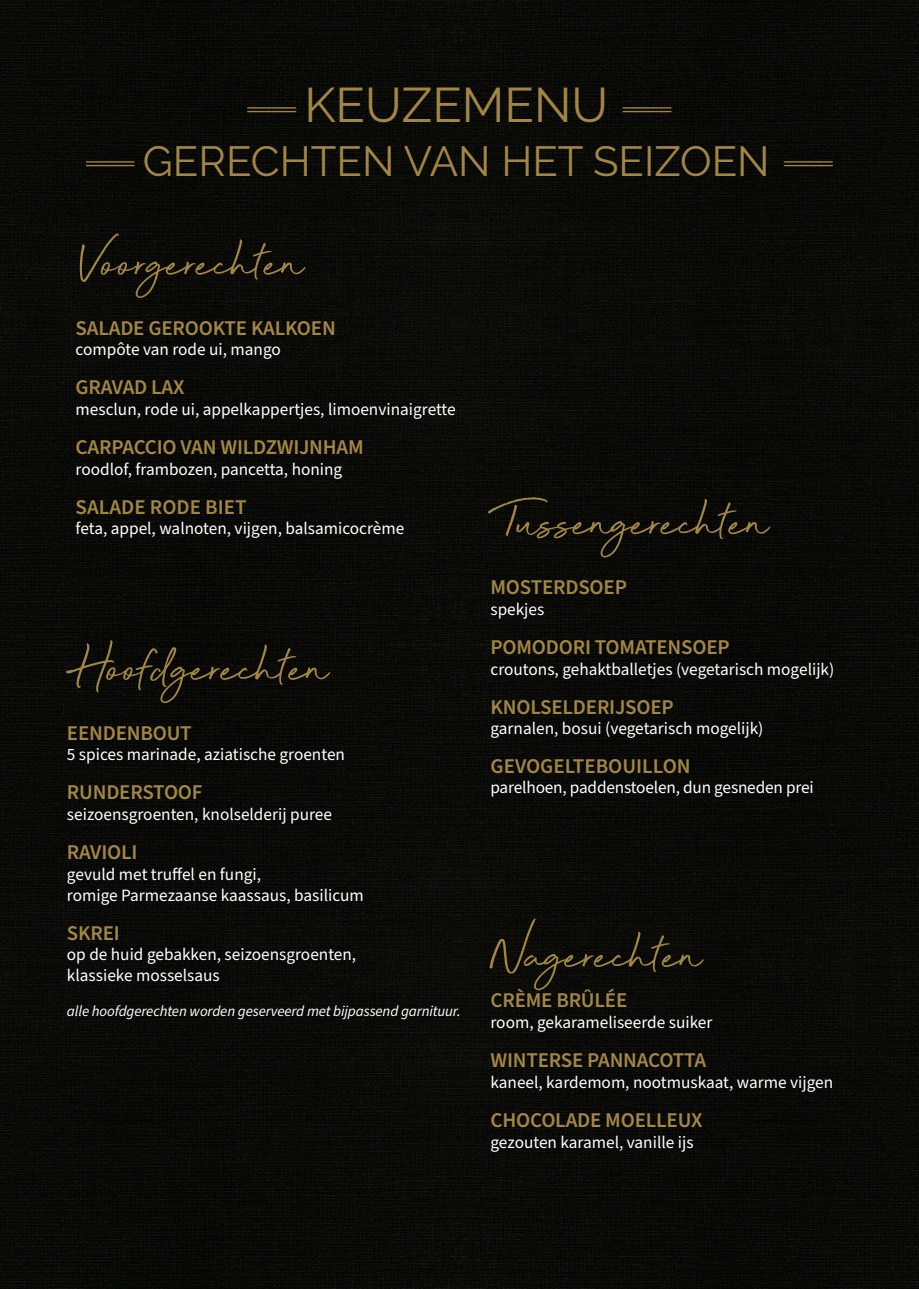
<style>
.page{position:relative;width:919px;height:1289px;background:#fff}
.page>*{position:absolute;margin:0;border:0;box-sizing:border-box;transform-origin:0 0}
.t1{font:61.65px "Beyond Infinity";color:#a28644}
.t2{font:48.45px "Raleway";color:#a28644}
.t3{font:42px "Raleway";color:#a28644}
.t4{font:600 21px "Source Sans Pro";letter-spacing:-.01em;color:#a28644}
.t5{font:17.25px "Source Sans Pro";color:#fff}
.t6{font:italic 15px "Source Sans Pro";letter-spacing:-.01em;color:#fff}
.s1{font-weight:200;font-size:44.4px}
.s2{font-size:55.5px}
</style>
<div class="page">
<div style="left:0;top:0;width:893px;height:1288px;background:#090a07"></div>
<div style="left:893px;top:0;width:25px;height:1288px;background:#0a0a07"></div>
<p class="t2" style="left:244px;top:77px;width:431px"><span class="s1">====</span>KEUZEMENU <span class="s1">====</span></p>
<p class="t3" style="left:83px;top:137px;width:754px"><span class="s1">====</span>GERECHTEN VAN HET SEIZOEN <span class="s1">====</span></p>
<p class="t1" style="left:76px;top:231px;width:229px">Voor<span class="s2">g</span>erechten</p>
<p class="t4" style="left:76px;top:313px;width:262px">SALADE GEROOKTE KALKOEN</p>
<p class="t5" style="left:76px;top:338px;width:207px">compôte van rode ui, mango</p>
<p class="t4" style="left:76px;top:373px;width:110px">GRAVAD LAX</p>
<p class="t5" style="left:76px;top:398px;width:381px">mesclun, rode ui, appelkappertjes, limoenvinaigrette</p>
<p class="t4" style="left:76px;top:433px;width:290px">CARPACCIO VAN WILDZWIJNHAM</p>
<p class="t5" style="left:76px;top:457px;width:268px">roodlof, frambozen, pancetta, honing</p>
<p class="t4" style="left:76px;top:492px;width:172px">SALADE RODE BIET</p>
<p class="t5" style="left:76px;top:517px;width:330px">feta, appel, walnoten, vijgen, balsamicocrème</p>
<p class="t1" style="left:67px;top:636px;width:262px">Hoofd<span class="s2">g</span>erechten</p>
<p class="t4" style="left:67px;top:718px;width:126px">EENDENBOUT</p>
<p class="t5" style="left:67px;top:743px;width:279px">5 spices marinade, aziatische groenten</p>
<p class="t4" style="left:67px;top:778px;width:137px">RUNDERSTOOF</p>
<p class="t5" style="left:67px;top:802px;width:266px">seizoensgroenten, knolselderij puree</p>
<p class="t4" style="left:67px;top:838px;width:72px">RAVIOLI</p>
<p class="t5" style="left:67px;top:862px;width:195px">gevuld met truffel en fungi,</p>
<p class="t5" style="left:67px;top:883px;width:298px">romige Parmezaanse kaassaus, basilicum</p>
<p class="t4" style="left:67px;top:918px;width:54px">SKREI</p>
<p class="t5" style="left:67px;top:943px;width:291px">op de huid gebakken, seizoensgroenten,</p>
<p class="t5" style="left:67px;top:963px;width:154px">klassieke mosselsaus</p>
<p class="t6" style="left:67px;top:1000px;width:395px">alle hoofdgerechten worden geserveerd met bijpassend garnituur.</p>
<p class="t1" style="left:490px;top:491px;width:279px">Tussen<span class="s2">g</span>erechten</p>
<p class="t4" style="left:490px;top:573px;width:138px">MOSTERDSOEP</p>
<p class="t5" style="left:490px;top:597px;width:55px">spekjes</p>
<p class="t4" style="left:490px;top:632px;width:241px">POMODORI TOMATENSOEP</p>
<p class="t5" style="left:490px;top:657px;width:345px">croutons, gehaktballetjes (vegetarisch mogelijk)</p>
<p class="t4" style="left:490px;top:692px;width:185px">KNOLSELDERIJSOEP</p>
<p class="t5" style="left:490px;top:717px;width:274px">garnalen, bosui (vegetarisch mogelijk)</p>
<p class="t4" style="left:490px;top:752px;width:202px">GEVOGELTEBOUILLON</p>
<p class="t5" style="left:490px;top:775px;width:325px">parelhoen, paddenstoelen, dun gesneden prei</p>
<p class="t1" style="left:490px;top:923px;width:212px">Na<span class="s2">g</span>erechten</p>
<p class="t4" style="left:490px;top:986px;width:138px">CRÈME BRÛLÉE</p>
<p class="t5" style="left:490px;top:1010px;width:223px">room, gekarameliseerde suiker</p>
<p class="t4" style="left:490px;top:1046px;width:217px">WINTERSE PANNACOTTA</p>
<p class="t5" style="left:490px;top:1070px;width:344px">kaneel, kardemom, nootmuskaat, warme vijgen</p>
<p class="t4" style="left:490px;top:1105px;width:213px">CHOCOLADE MOELLEUX</p>
<p class="t5" style="left:490px;top:1130px;width:204px">gezouten karamel, vanille ijs</p>
</div>
